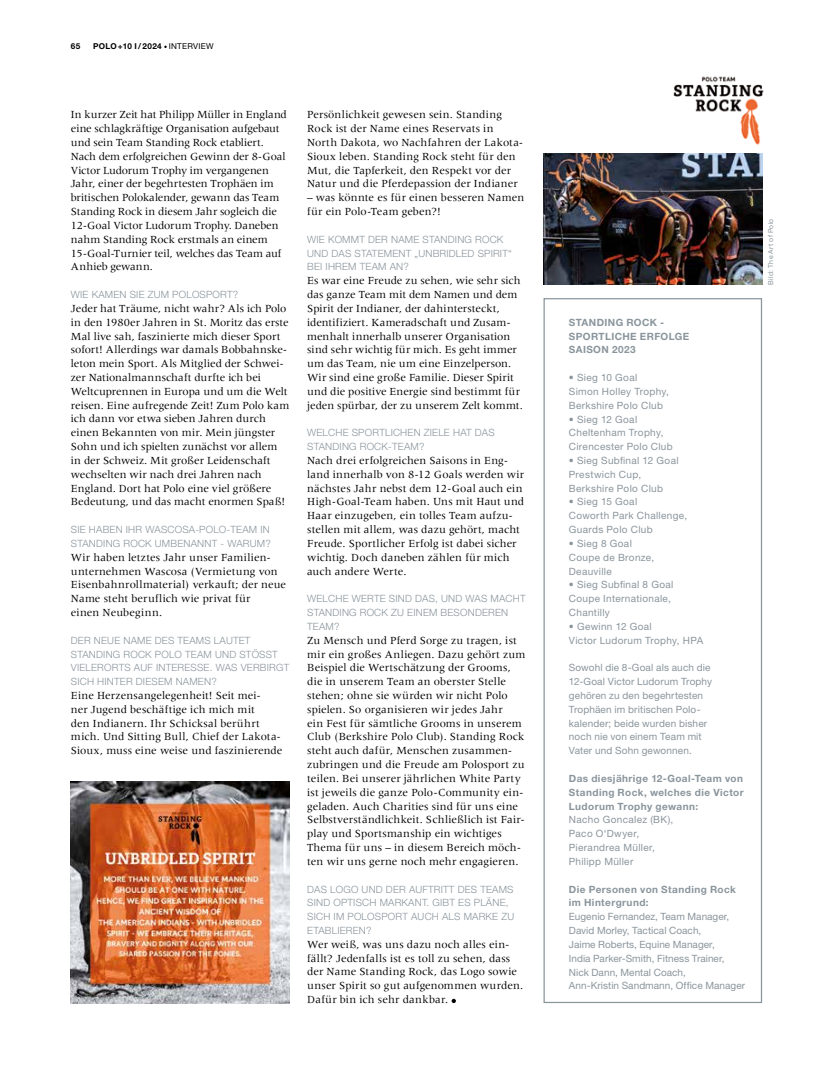
<style>
.page{position:relative;width:833px;height:1074px;background:#fff}
.page>*{position:absolute;margin:0;border:0;box-sizing:border-box;transform-origin:0 0}
.t1{font:11.25px/13.9px "Meridien LT Pro";letter-spacing:.005em;color:#000}
.t2{font:10px/13.9px "Helvetica Neue LT Pro";letter-spacing:.02em;color:#8a959c}
.t3{font:300 10px/13.9px "Helvetica Neue LT Std";letter-spacing:.02em;color:#8a959c}
.t4{font:700 10px/13.9px "Helvetica Neue LT Pro";letter-spacing:.04em;color:#8a959c}
.t5{font:700 8.12px "Helvetica Neue LT Pro";letter-spacing:.04em;color:#000}
.t6{font:6.88px "Helvetica Neue LT Pro";letter-spacing:.04em;color:#8a959c}
.s1{font-weight:400}
</style>
<div class="page">
<div style="left:543px;top:298px;width:219px;height:705px;border:1px solid #8a959c"></div>
<svg style="left:451px;top:998px;width:5px;height:5px"></svg>
<img style="left:673px;top:76px;width:91px;height:69px">
<img style="left:71px;top:782px;width:218px;height:221px">
<img style="left:543px;top:153px;width:219px;height:131px">
<p class="t5" style="left:71px;top:41px;width:144px">65 POLO+10 I/ 2024 <span class="s1">INTERVIEW</span></p>
<p class="t1" style="left:71px;top:108px;width:217px">In kurzer Zeit hat Philipp Müller in England eine schlagkräftige Organisation aufgebaut und sein Team Standing Rock etabliert.<br>Nach dem erfolgreichen Gewinn der 8-Goal Victor Ludorum Trophy im vergangenen Jahr, einer der begehrtesten Trophäen im britischen Polokalender, gewann das Team Standing Rock in diesem Jahr sogleich die 12-Goal Victor Ludorum Trophy. Daneben nahm Standing Rock erstmals an einem 15-Goal-Turnier teil, welches das Team auf Anhieb gewann.</p>
<p class="t3" style="left:71px;top:287px;width:169px">WIE KAMEN SIE ZUM POLOSPORT?</p>
<p class="t1" style="left:71px;top:301px;width:220px">Jeder hat Träume, nicht wahr? Als ich Polo in den 1980er Jahren in St. Moritz das erste Mal live sah, faszinierte mich dieser Sport sofort! Allerdings war damals Bobbahnske&shy;leton mein Sport. Als Mitglied der Schwei&shy;zer Nationalmannschaft durfte ich bei Weltcuprennen in Europa und um die Welt reisen. Eine aufregende Zeit! Zum Polo kam ich dann vor etwa sieben Jahren durch einen Bekannten von mir. Mein jüngster Sohn und ich spielten zunächst vor allem in der Schweiz. Mit großer Leidenschaft wechselten wir nach drei Jahren nach England. Dort hat Polo eine viel größere Bedeutung, und das macht enormen Spaß!</p>
<p class="t3" style="left:71px;top:522px;width:201px">SIE HABEN IHR WASCOSA-POLO-TEAM IN<br>STANDING ROCK UMBENANNT - WARUM?</p>
<p class="t1" style="left:71px;top:550px;width:217px">Wir haben letztes Jahr unser Familien&shy;unternehmen Wascosa (Vermietung von Eisenbahnrollmaterial) verkauft; der neue Name steht beruflich wie privat für<br>einen Neubeginn.</p>
<p class="t3" style="left:71px;top:633px;width:220px">DER NEUE NAME DES TEAMS LAUTET<br>STANDING ROCK POLO TEAM UND STÖSST<br>VIELERORTS AUF INTERESSE. WAS VERBIRGT<br>SICH HINTER DIESEM NAMEN?</p>
<p class="t1" style="left:71px;top:688px;width:213px">Eine Herzensangelegenheit! Seit mei-<br>ner Jugend beschäftige ich mich mit<br>den Indianern. Ihr Schicksal berührt mich. Und Sitting Bull, Chief der Lakota-Sioux, muss eine weise und faszinierende</p>
<p class="t1" style="left:307px;top:108px;width:218px">Persönlichkeit gewesen sein. Standing Rock ist der Name eines Reservats in North Dakota, wo Nachfahren der Lakota-Sioux leben. Standing Rock steht für den Mut, die Tapferkeit, den Respekt vor der Natur und die Pferdepassion der Indianer</p>
<p class="t1" style="left:307px;top:191px;width:218px">– was könnte es für einen besseren Namen für ein Polo-Team geben?!</p>
<p class="t3" style="left:307px;top:232px;width:206px">WIE KOMMT DER NAME STANDING ROCK<br>UND DAS STATEMENT „UNBRIDLED SPIRIT“<br>BEI IHREM TEAM AN?</p>
<p class="t1" style="left:307px;top:274px;width:217px">Es war eine Freude zu sehen, wie sehr sich das ganze Team mit dem Namen und dem Spirit der Indianer, der dahintersteckt, identifiziert. Kameradschaft und Zusam&shy;menhalt innerhalb unserer Organisation sind sehr wichtig für mich. Es geht immer um das Team, nie um eine Einzelperson.<br>Wir sind eine große Familie. Dieser Spirit und die positive Energie sind bestimmt für jeden spürbar, der zu unserem Zelt kommt.</p>
<p class="t3" style="left:307px;top:425px;width:189px">WELCHE SPORTLICHEN ZIELE HAT DAS<br>STANDING ROCK-TEAM?</p>
<p class="t1" style="left:307px;top:453px;width:218px">Nach drei erfolgreichen Saisons in Eng&shy;land innerhalb von 8-12 Goals werden wir nächstes Jahr nebst dem 12-Goal auch ein High-Goal-Team haben. Uns mit Haut und Haar einzugeben, ein tolles Team aufzu&shy;stellen mit allem, was dazu gehört, macht Freude. Sportlicher Erfolg ist dabei sicher wichtig. Doch daneben zählen für mich auch andere Werte.</p>
<p class="t3" style="left:307px;top:591px;width:220px">WELCHE WERTE SIND DAS, UND WAS MACHT<br>STANDING ROCK ZU EINEM BESONDEREN<br>TEAM?</p>
<p class="t1" style="left:307px;top:633px;width:220px">Zu Mensch und Pferd Sorge zu tragen, ist mir ein großes Anliegen. Dazu gehört zum Beispiel die Wertschätzung der Grooms, die in unserem Team an oberster Stelle stehen; ohne sie würden wir nicht Polo spielen. So organisieren wir jedes Jahr<br>ein Fest für sämtliche Grooms in unserem Club (Berkshire Polo Club). Standing Rock steht auch dafür, Menschen zusammen&shy;zubringen und die Freude am Polosport zu teilen. Bei unserer jährlichen White Party ist jeweils die ganze Polo-Community ein&shy;geladen. Auch Charities sind für uns eine Selbstverständlichkeit. Schließlich ist Fair&shy;play und Sportsmanship ein wichtiges Thema für uns – in diesem Bereich möch&shy;ten wir uns gerne noch mehr engagieren.</p>
<p class="t3" style="left:307px;top:882px;width:208px">DAS LOGO UND DER AUFTRITT DES TEAMS<br>SIND OPTISCH MARKANT. GIBT ES PLÄNE,<br>SICH IM POLOSPORT AUCH ALS MARKE ZU<br>ETABLIEREN?</p>
<p class="t1" style="left:307px;top:937px;width:218px">Wer weiß, was uns dazu noch alles ein&shy;fällt? Jedenfalls ist es toll zu sehen, dass der Name Standing Rock, das Logo sowie unser Spirit so gut aufgenommen wurden.<br>Dafür bin ich sehr dankbar.</p>
<p class="t4" style="left:569px;top:315px;width:122px">STANDING ROCK -<br>SPORTLICHE ERFOLGE<br>SAISON 2023</p>
<p class="t2" style="left:569px;top:370px;width:102px">• Sieg 10 Goal<br>Simon Holley Trophy,<br>Berkshire Polo Club</p>
<p class="t2" style="left:569px;top:412px;width:105px">• Sieg 12 Goal<br>Cheltenham Trophy,<br>Cirencester Polo Club</p>
<p class="t2" style="left:569px;top:453px;width:111px">• Sieg Subfinal 12 Goal<br>Prestwich Cup,<br>Berkshire Polo Club</p>
<p class="t2" style="left:569px;top:495px;width:120px">• Sieg 15 Goal<br>Coworth Park Challenge,<br>Guards Polo Club</p>
<p class="t2" style="left:569px;top:536px;width:87px">• Sieg 8 Goal<br>Coupe de Bronze,<br>Deauville</p>
<p class="t2" style="left:569px;top:577px;width:106px">• Sieg Subfinal 8 Goal<br>Coupe Internationale,<br>Chantilly</p>
<p class="t2" style="left:569px;top:619px;width:136px">• Gewinn 12 Goal<br>Victor Ludorum Trophy, HPA</p>
<p class="t2" style="left:569px;top:660px;width:145px">Sowohl die 8-Goal als auch die<br>12-Goal Victor Ludorum Trophy gehören zu den begehrtesten<br>Trophäen im britischen Polo&shy;kalender; beide wurden bisher noch nie von einem Team mit<br>Vater und Sohn gewonnen.</p>
<p class="t4" style="left:569px;top:771px;width:176px;text-align:justify">Das diesjährige 12-Goal-Team von Standing Rock, welches die Victor Ludorum Trophy gewann:</p>
<p class="t2" style="left:569px;top:812px;width:106px">Nacho Goncalez (BK),<br>Paco O‘Dwyer,<br>Pierandrea Müller,<br>Philipp Müller</p>
<p class="t4" style="left:569px;top:882px;width:168px">Die Personen von Standing Rock im Hintergrund:</p>
<p class="t2" style="left:569px;top:909px;width:178px">Eugenio Fernandez, Team Manager, David Morley, Tactical Coach,<br>Jaime Roberts, Equine Manager,<br>India Parker-Smith, Fitness Trainer, Nick Dann, Mental Coach,<br>Ann-Kristin Sandmann, Office Manager</p>
<p class="t6" style="left:766px;top:285px;width:68px;rotate:-90deg">Bild: The Art of Polo</p>
</div>
